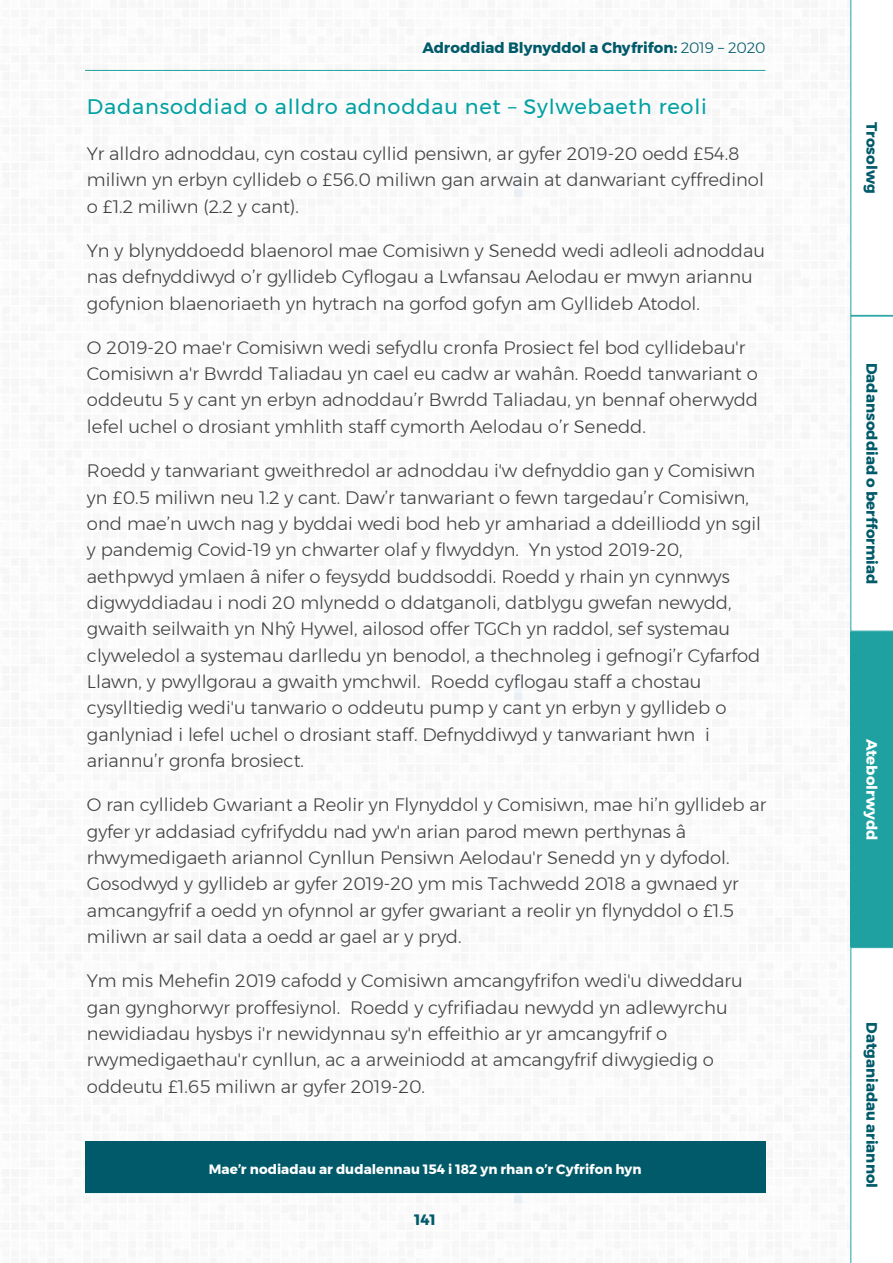
<style>
.page{position:relative;width:893px;height:1263px;background:#fff}
.page>*{position:absolute;margin:0;border:0;box-sizing:border-box;transform-origin:0 0}
.t1{font:21px "Montserrat";letter-spacing:.035em;color:#00a1a2}
.t2{font:300 18px/26.4px "Montserrat";color:#414042}
.t3{font:700 15px "Montserrat";color:#005a6a}
.t4{font:700 15px "Montserrat";color:#fff}
.Footnote{font:700 13.5px "Montserrat";letter-spacing:.005em;color:#fff}
.s1{font-weight:300}
</style>
<div class="page">
<hr style="left:85px;top:70px;width:680px;height:1px;background:#1fa1a2">
<svg style="left:850px;top:0;width:43px;height:1263px"></svg>
<div style="left:85px;top:1141px;width:680px;height:52px;background:#005a6a"></div>
<p class="t3" style="left:422px;top:36px;width:345px">Adroddiad Blynyddol a Chyfrifon: <span class="s1">2019 – 2020</span></p>
<p class="t1" style="left:87px;top:91px;width:621px">Dadansoddiad o alldro adnoddau net – Sylwebaeth reoli</p>
<p class="t2" style="left:87px;top:140px;width:678px">Yr alldro adnoddau, cyn costau cyllid pensiwn, ar gyfer 2019-20 oedd £54.8 miliwn yn erbyn cyllideb o £56.0 miliwn gan arwain at danwariant cyffredinol o £1.2 miliwn (2.2 y cant).</p>
<p class="t2" style="left:87px;top:237px;width:680px">Yn y blynyddoedd blaenorol mae Comisiwn y Senedd wedi adleoli adnoddau nas defnyddiwyd o’r gyllideb Cyflogau a Lwfansau Aelodau er mwyn ariannu gofynion blaenoriaeth yn hytrach na gorfod gofyn am Gyllideb Atodol.</p>
<p class="t2" style="left:87px;top:334px;width:673px">O 2019-20 mae'r Comisiwn wedi sefydlu cronfa Prosiect fel bod cyllidebau'r Comisiwn a'r Bwrdd Taliadau yn cael eu cadw ar wahân. Roedd tanwariant o oddeutu 5 y cant yn erbyn adnoddau’r Bwrdd Taliadau, yn bennaf oherwydd lefel uchel o drosiant ymhlith staff cymorth Aelodau o’r Senedd.</p>
<p class="t2" style="left:87px;top:457px;width:676px">Roedd y tanwariant gweithredol ar adnoddau i'w defnyddio gan y Comisiwn yn £0.5 miliwn neu 1.2 y cant. Daw’r tanwariant o fewn targedau’r Comisiwn, ond mae’n uwch nag y byddai wedi bod heb yr amhariad a ddeilliodd yn sgil y pandemig Covid-19 yn chwarter olaf y flwyddyn. Yn ystod 2019-20, aethpwyd ymlaen â nifer o feysydd buddsoddi. Roedd y rhain yn cynnwys digwyddiadau i nodi 20 mlynedd o ddatganoli, datblygu gwefan newydd, gwaith seilwaith yn Nhŷ Hywel, ailosod offer TGCh yn raddol, sef systemau clyweledol a systemau darlledu yn benodol, a thechnoleg i gefnogi’r Cyfarfod Llawn, y pwyllgorau a gwaith ymchwil. Roedd cyflogau staff a chostau cysylltiedig wedi'u tanwario o oddeutu pump y cant yn erbyn y gyllideb o ganlyniad i lefel uchel o drosiant staff. Defnyddiwyd y tanwariant hwn i ariannu’r gronfa brosiect.</p>
<p class="t2" style="left:87px;top:791px;width:681px">O ran cyllideb Gwariant a Reolir yn Flynyddol y Comisiwn, mae hi’n gyllideb ar gyfer yr addasiad cyfrifyddu nad yw'n arian parod mewn perthynas â rhwymedigaeth ariannol Cynllun Pensiwn Aelodau'r Senedd yn y dyfodol.<br>Gosodwyd y gyllideb ar gyfer 2019-20 ym mis Tachwedd 2018 a gwnaed yr amcangyfrif a oedd yn ofynnol ar gyfer gwariant a reolir yn flynyddol o £1.5 miliwn ar sail data a oedd ar gael ar y pryd.</p>
<p class="t2" style="left:87px;top:967px;width:657px">Ym mis Mehefin 2019 cafodd y Comisiwn amcangyfrifon wedi'u diweddaru gan gynghorwyr proffesiynol. Roedd y cyfrifiadau newydd yn adlewyrchu newidiadau hysbys i'r newidynnau sy'n effeithio ar yr amcangyfrif o rwymedigaethau'r cynllun, ac a arweiniodd at amcangyfrif diwygiedig o oddeutu £1.65 miliwn ar gyfer 2019-20.</p>
<p class="Footnote" style="left:209px;top:1158px;width:434px">Mae’r nodiadau ar dudalennau 154 i 182 yn rhan o’r Cyfrifon hyn</p>
<p class="t3" style="left:415px;top:1207px;width:23px">141</p>
<p class="t3" style="left:884px;top:122px;width:72px;rotate:90deg">Trosolwg</p>
<p class="t3" style="left:884px;top:363px;width:223px;rotate:90deg">Dadansoddiad o berfformiad</p>
<p class="t4" style="left:884px;top:738px;width:103px;rotate:90deg">Atebolrwydd</p>
<p class="t3" style="left:884px;top:1022px;width:168px;rotate:90deg">Datganiadau ariannol</p>
</div>
